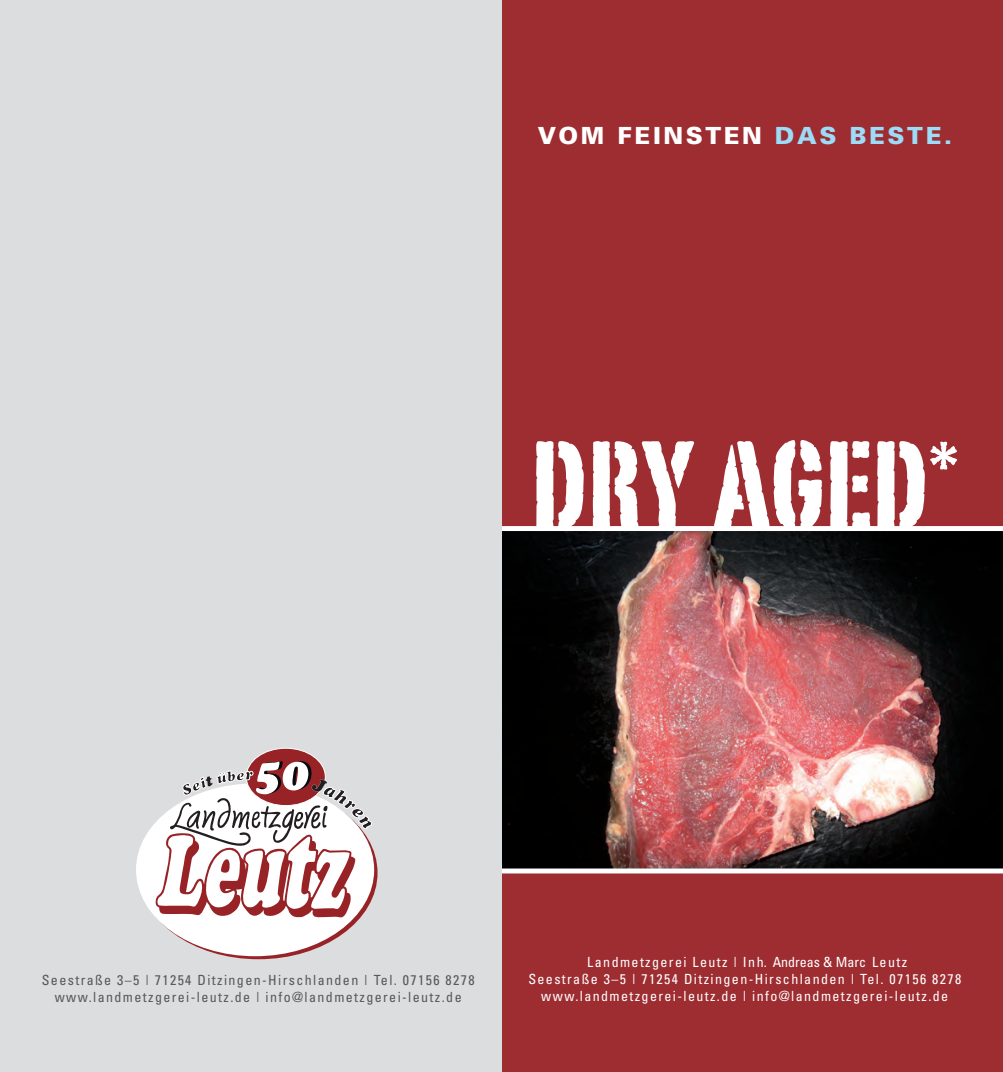
<style>
.page{position:relative;width:1003px;height:1072px;background:#fff}
.page>*{position:absolute;margin:0;border:0;box-sizing:border-box;transform-origin:0 0}
.t1{font:144.72px "Portago ITCTT";color:#fff}
.t2{font:900 23.62px "Univers";letter-spacing:.11em;color:#fff}
.t3{font:condensed 14px/16.8px "Univers";letter-spacing:.1em;color:#fff;text-align:center}
.t4{font:condensed 14px/16.8px "Univers";letter-spacing:.1em;color:#57585a;text-align:center}
.s1{color:#9cdcf8}
</style>
<div class="page">
<div style="left:501px;top:0;width:501px;height:1071px;background:#9e2d32"></div>
<img style="left:501px;top:526px;width:501px;height:347px">
<div style="left:0;top:0;width:501px;height:1071px;background:#dcdddf"></div>
<div style="left:136px;top:783px;width:238px;height:173px;background:#fff;border-radius:50%"></div>
<div style="left:246px;top:748px;width:79px;height:57px;background:#982327;border-radius:50%"></div>
<svg style="left:155px;top:761px;width:217px;height:157px"></svg>
<h2 class="t2" style="left:537px;top:127px;width:415px">VOM FEINSTEN <span class="s1">DAS BESTE.</span></h2>
<h1 class="t1" style="left:530px;top:387px;width:429px">DRY AGED<sup>*</sup></h1>
<p class="t4" style="left:42px;top:972px;width:434px">Seestraße 3–5 | 71254 Ditzingen-Hirschlanden | Tel. 07156 8278 www.landmetzgerei-leutz.de | info@landmetzgerei-leutz.de</p>
<p class="t3" style="left:528px;top:955px;width:434px">Landmetzgerei Leutz | Inh. Andreas &amp; Marc Leutz<br>Seestraße 3–5 | 71254 Ditzingen-Hirschlanden | Tel. 07156 8278 www.landmetzgerei-leutz.de | info@landmetzgerei-leutz.de</p>
</div>
